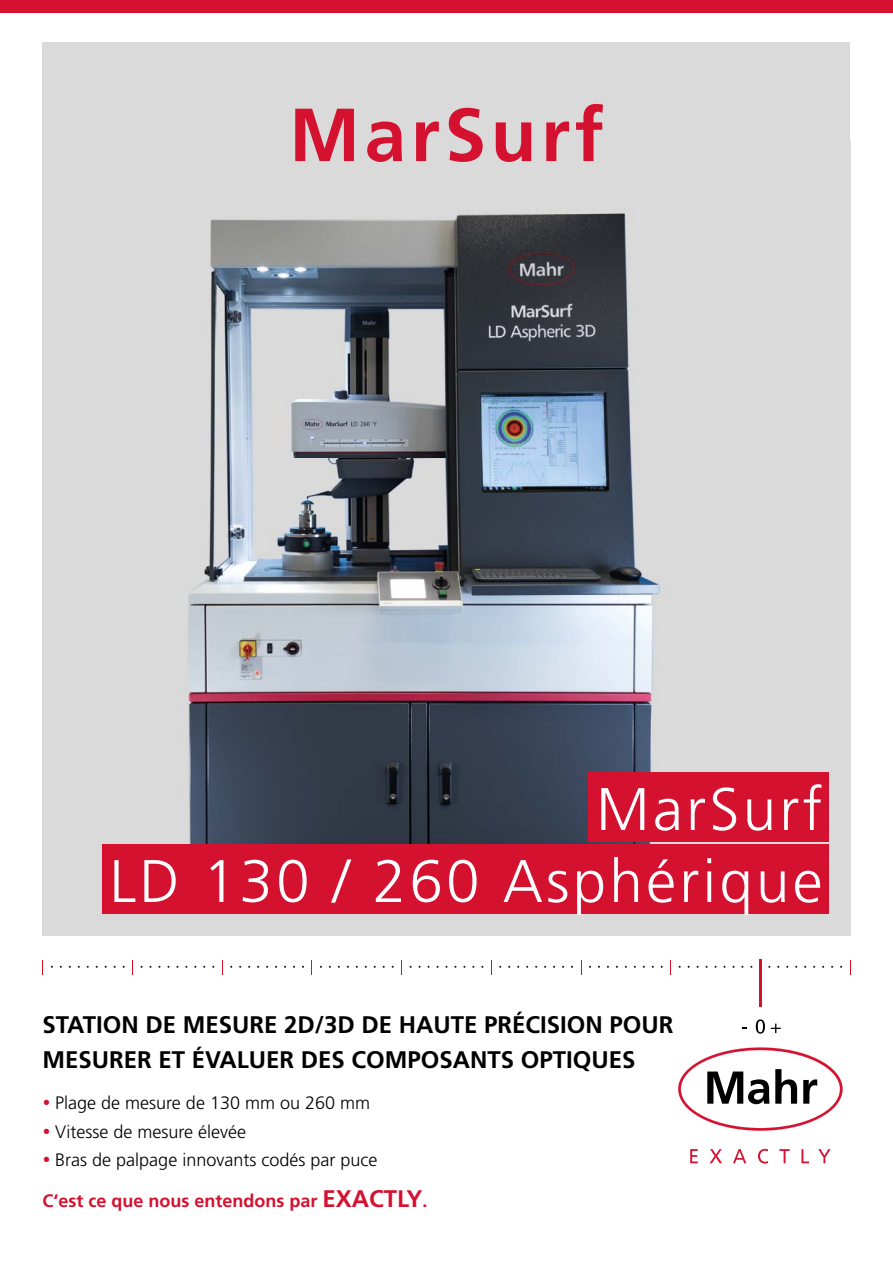
<style>
.page{position:relative;width:893px;height:1263px;background:#fff}
.page>*{position:absolute;margin:0;border:0;box-sizing:border-box;transform-origin:0 0}
.t1{font:700 75px "Frutiger LT Pro";letter-spacing:.06em;color:#d51130}
.t2{font:300 60px/72px "Frutiger LT Pro";letter-spacing:.055em;color:#fff;text-align:right}
.t3{font:700 24px/34.5px "Frutiger LT Pro";color:#000}
.t4{font:300 18px "Frutiger LT Pro";color:#000}
.t5{font:700 18px "Frutiger LT Pro";color:#d51130}
.s1{color:#d51130}
.s2{font-size:24px}
</style>
<div class="page">
<div style="left:43px;top:43px;width:807px;height:892px;background:#dadada"></div>
<img style="left:42px;top:141px;width:1px;height:679px">
<img style="left:850px;top:141px;width:1px;height:679px">
<img style="left:42px;top:820px;width:10px;height:155px">
<img style="left:841px;top:820px;width:10px;height:155px">
<img style="left:52px;top:935px;width:789px;height:42px">
<img style="left:43px;top:212px;width:807px;height:723px">
<div style="left:589px;top:772px;width:240px;height:69px;background:#d51130"></div>
<div style="left:102px;top:844px;width:727px;height:69px;background:#d51130"></div>
<div style="left:0;top:0;width:893px;height:13px;background:#d51130"></div>
<hr style="left:759px;top:960px;width:2px;height:47px;background:#d51130">
<svg style="left:756px;top:1019px;width:9px;height:15px"></svg>
<svg style="left:771px;top:1024px;width:10px;height:9px"></svg>
<svg style="left:690px;top:1149px;width:8px;height:14px"></svg>
<svg style="left:710px;top:1149px;width:12px;height:14px"></svg>
<svg style="left:733px;top:1149px;width:13px;height:14px"></svg>
<svg style="left:758px;top:1149px;width:10px;height:14px"></svg>
<svg style="left:779px;top:1149px;width:11px;height:14px"></svg>
<svg style="left:801px;top:1149px;width:8px;height:14px"></svg>
<svg style="left:818px;top:1149px;width:12px;height:14px"></svg>
<svg style="left:43px;top:960px;width:1px;height:14px"></svg>
<svg style="left:132px;top:960px;width:1px;height:14px"></svg>
<svg style="left:222px;top:960px;width:1px;height:14px"></svg>
<svg style="left:312px;top:960px;width:1px;height:14px"></svg>
<svg style="left:401px;top:960px;width:1px;height:14px"></svg>
<svg style="left:491px;top:960px;width:1px;height:14px"></svg>
<svg style="left:581px;top:960px;width:1px;height:14px"></svg>
<svg style="left:850px;top:960px;width:1px;height:14px"></svg>
<svg style="left:670px;top:960px;width:1px;height:14px"></svg>
<svg style="left:678px;top:1047px;width:165px;height:84px"></svg>
<h1 class="t1" style="left:289px;top:91px;width:316px">MarSurf</h1>
<h2 class="t2" style="left:110px;top:774px;width:714px">MarSurf<br>LD 130 / 260 Asphérique</h2>
<h3 class="t3" style="left:43px;top:1008px;width:632px">STATION DE MESURE 2D/3D DE HAUTE PRÉCISION POUR<br>MESURER ET ÉVALUER DES COMPOSANTS OPTIQUES</h3>
<p class="t4" style="left:43px;top:1092px;width:329px"><span class="s1">•</span> Plage de mesure de 130 mm ou 260 mm</p>
<p class="t4" style="left:43px;top:1121px;width:205px"><span class="s1">•</span> Vitesse de mesure élevée</p>
<p class="t4" style="left:43px;top:1149px;width:336px"><span class="s1">•</span> Bras de palpage innovants codés par puce</p>
<p class="t5" style="left:43px;top:1190px;width:387px">C‘est ce que nous entendons par <span class="s2">EXACTLY</span>.</p>
</div>
